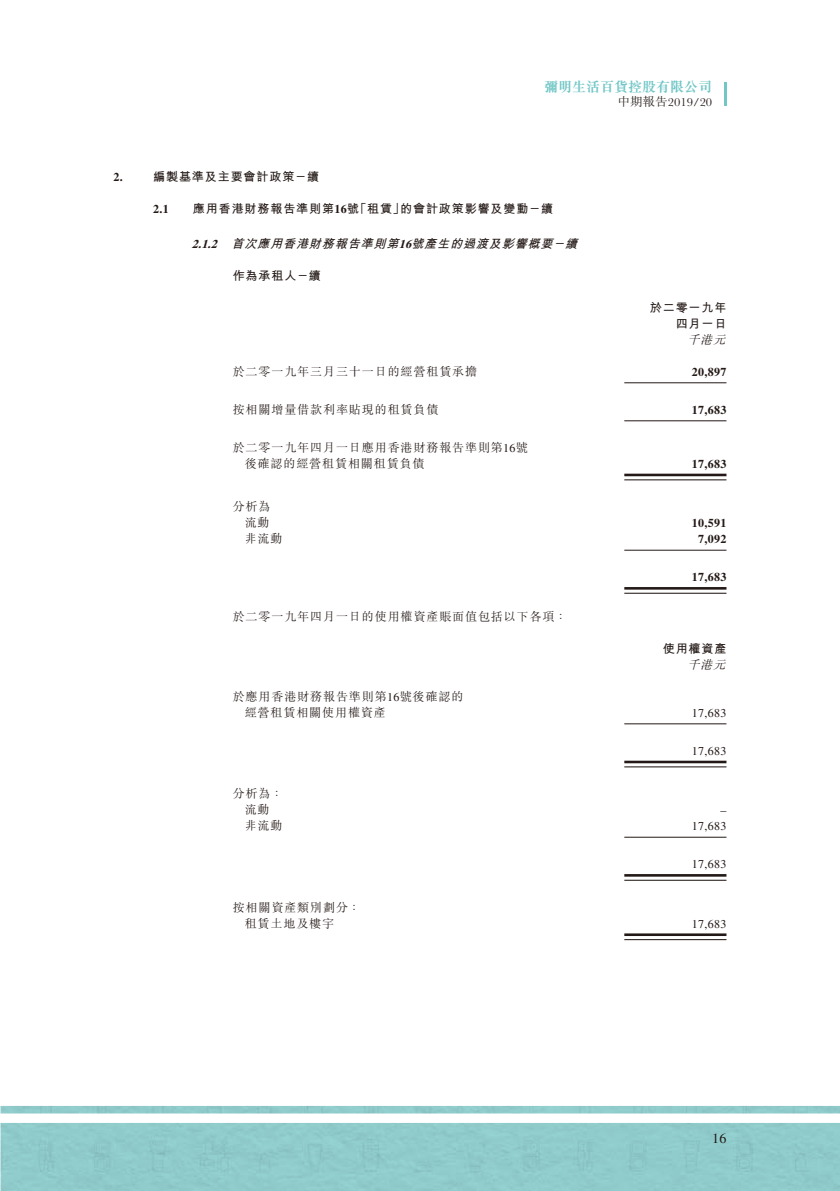
<style>
.page{position:relative;width:840px;height:1191px;background:#fff}
.page>*{position:absolute;margin:0;border:0;box-sizing:border-box;transform-origin:0 0}
.t1{font:700 14px "M Sung HK";color:#71c6c6}
.t2{font:14px "Times LT Std";color:#231916}
.t3{font:300 12px "M Sung HK";letter-spacing:.075em;color:#231916}
.t4{font:700 12px/16px "M Hei HK";letter-spacing:.075em;color:#231916;text-align:right}
.t5{font:700 12px "Times LT Std";letter-spacing:.025em;color:#231916}
.t6{font:12px "Times LT Std";letter-spacing:.025em;color:#231916}
.t7{font:italic 700 12px "M Hei HK";color:#231916}
.t8{font:300 12px "M Sung HK";color:#231916;scale:1.05 1}
.t9{font:italic 700 12px "Times LT Std";color:#231916}
.t10{font:italic 300 12px "M Sung HK";color:#231916}
.s1{font-family:"Times LT Std"}
.s2{font-family:"Times LT Std";font-weight:400}
</style>
<div class="page">
<svg style="left:1px;top:1106px;width:838px;height:85px;background:#9bd0d0"></svg>
<hr style="left:723px;top:83px;width:3px;height:23px;background:#71c6c6">
<hr style="left:624px;top:382px;width:102px;height:1px;background:#231916">
<hr style="left:624px;top:420px;width:102px;height:1px;background:#231916">
<hr style="left:624px;top:473px;width:102px;height:3px;background:#231916">
<hr style="left:624px;top:479px;width:102px;height:1px;background:#231916">
<hr style="left:624px;top:549px;width:102px;height:1px;background:#231916">
<hr style="left:624px;top:587px;width:102px;height:2px;background:#231916">
<hr style="left:624px;top:593px;width:102px;height:1px;background:#231916">
<hr style="left:624px;top:723px;width:102px;height:1px;background:#231916">
<hr style="left:624px;top:760px;width:102px;height:3px;background:#231916">
<hr style="left:624px;top:766px;width:102px;height:1px;background:#231916">
<hr style="left:624px;top:836px;width:102px;height:1px;background:#231916">
<hr style="left:624px;top:874px;width:102px;height:2px;background:#231916">
<hr style="left:624px;top:879px;width:102px;height:1px;background:#231916">
<hr style="left:624px;top:933px;width:102px;height:3px;background:#231916">
<hr style="left:624px;top:939px;width:102px;height:1px;background:#231916">
<p class="t5" style="left:113px;top:170px;width:11px">2.</p>
<p class="t4" style="left:153px;top:167px;width:167px">編製基準及主要會計政策－續</p>
<p class="t1" style="left:543px;top:77px;width:169px">彌明生活百貨控股有限公司</p>
<p class="t8" style="left:617px;top:93px;width:92px">中期報告2019/20</p>
<p class="t5" style="left:153px;top:202px;width:17px">2.1</p>
<p class="t4" style="left:400px;top:199px;width:154px">的會計政策影響及變動－續</p>
<p class="t4" style="left:193px;top:199px;width:167px">應用香港財務報告準則第<span class="s1">16</span>號</p>
<p class="t4" style="left:354px;top:199px;width:51px">「租賃」</p>
<p class="t9" style="left:192px;top:236px;width:30px">2.1.2</p>
<p class="t7" style="left:231px;top:235px;width:172px">首次應用香港財務報告準則第</p>
<p class="t7" style="left:411px;top:235px;width:147px">號產生的過渡及影響概要</p>
<p class="t7" style="left:565px;top:235px;width:18px">續</p>
<p class="t9" style="left:398px;top:236px;width:18px">16</p>
<p class="t7" style="left:552px;top:235px;width:18px">－</p>
<p class="t4" style="left:232px;top:266px;width:90px">作為承租人－續</p>
<p class="t3" style="left:232px;top:363px;width:246px">於二零一九年三月三十一日的經營租賃承擔</p>
<p class="t3" style="left:232px;top:401px;width:207px">按相關增量借款利率貼現的租賃負債</p>
<p class="t3" style="left:232px;top:439px;width:296px">於二零一九年四月一日應用香港財務報告準則第<span class="s2">16</span>號</p>
<p class="t3" style="left:244px;top:455px;width:181px">後確認的經營租賃相關租賃負債</p>
<p class="t3" style="left:232px;top:498px;width:39px">分析為</p>
<p class="t3" style="left:244px;top:514px;width:26px">流動</p>
<p class="t3" style="left:244px;top:530px;width:39px">非流動</p>
<p class="t3" style="left:232px;top:608px;width:335px">於二零一九年四月一日的使用權資產賬面值包括以下各項：</p>
<p class="t3" style="left:232px;top:688px;width:232px">於應用香港財務報告準則第<span class="s2">16</span>號後確認的</p>
<p class="t3" style="left:244px;top:704px;width:142px">經營租賃相關使用權資產</p>
<p class="t3" style="left:232px;top:785px;width:52px">分析為：</p>
<p class="t3" style="left:244px;top:801px;width:26px">流動</p>
<p class="t3" style="left:244px;top:817px;width:39px">非流動</p>
<p class="t3" style="left:232px;top:898px;width:129px">按相關資產類別劃分：</p>
<p class="t3" style="left:244px;top:914px;width:91px">租賃土地及樓宇</p>
<p class="t4" style="left:649px;top:298px;width:78px">於二零一九年四月一日</p>
<p class="t10" style="left:687px;top:331px;width:44px">千港元</p>
<p class="t5" style="left:691px;top:364px;width:36px">20,897</p>
<p class="t5" style="left:691px;top:402px;width:36px">17,683</p>
<p class="t5" style="left:691px;top:456px;width:36px">17,683</p>
<p class="t5" style="left:691px;top:516px;width:36px">10,591</p>
<p class="t5" style="left:697px;top:532px;width:30px">7,092</p>
<p class="t5" style="left:691px;top:570px;width:36px">17,683</p>
<p class="t4" style="left:662px;top:639px;width:65px">使用權資產</p>
<p class="t10" style="left:687px;top:656px;width:44px">千港元</p>
<p class="t6" style="left:691px;top:706px;width:36px">17,683</p>
<p class="t6" style="left:691px;top:744px;width:36px">17,683</p>
<p class="t6" style="left:720px;top:803px;width:7px">–</p>
<p class="t6" style="left:691px;top:819px;width:36px">17,683</p>
<p class="t6" style="left:691px;top:857px;width:36px">17,683</p>
<p class="t6" style="left:691px;top:916px;width:36px">17,683</p>
<p class="t2" style="left:711px;top:1130px;width:16px">16</p>
</div>
